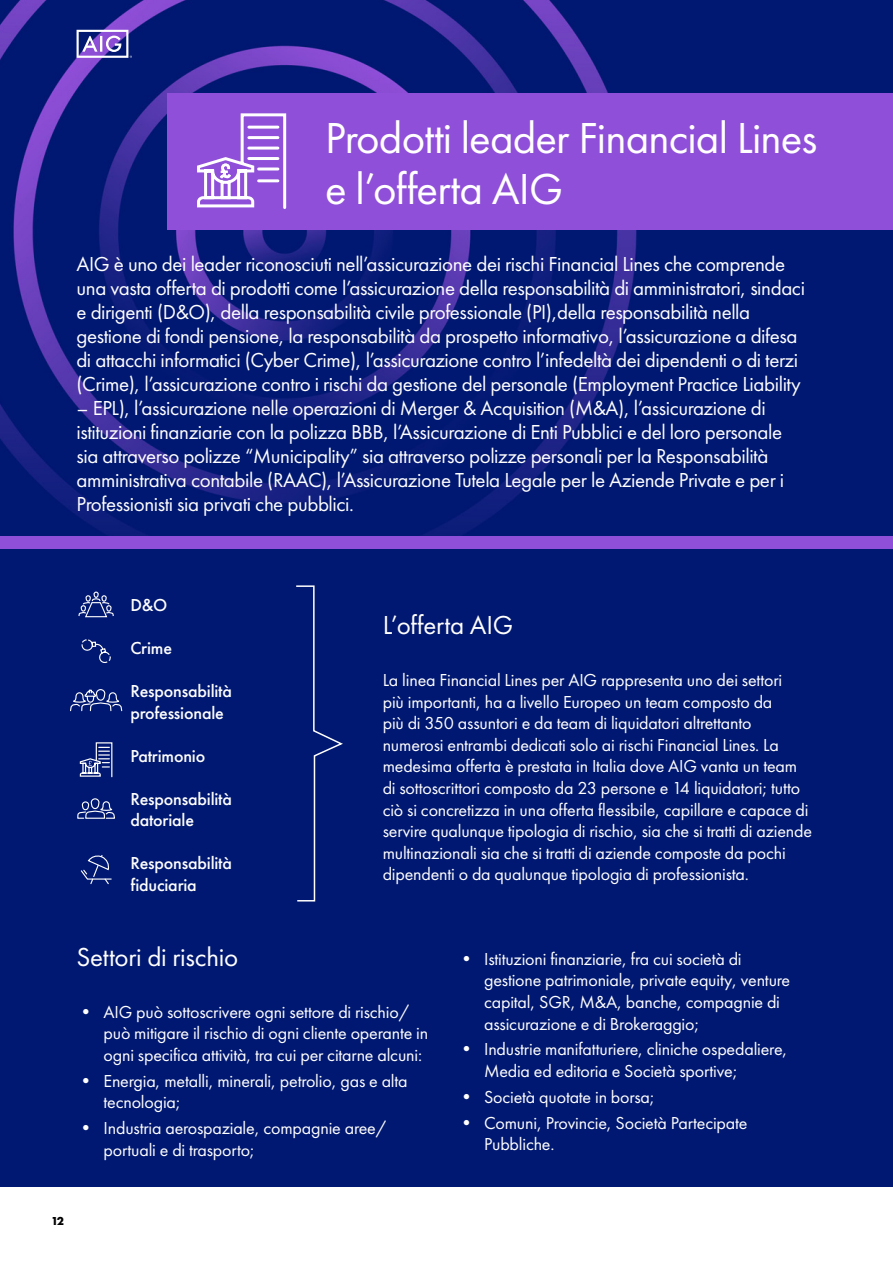
<style>
.page{position:relative;width:893px;height:1263px;background:#fff}
.page>*{position:absolute;margin:0;border:0;box-sizing:border-box;transform-origin:0 0}
.t1{font:45px/51px "Futura PT";letter-spacing:-.02em;color:#fff}
.t2{font:27px "Futura PT";letter-spacing:-.01em;color:#fff}
.t3{font:21px/24px "Futura PT";letter-spacing:-.02em;color:#fff}
.t4{font:18px/21.6px "Futura PT";letter-spacing:-.01em;color:#fff}
.t5{font:500 18px/21.6px "Futura PT";letter-spacing:-.01em;color:#fff}
.t6{font:700 12px "Futura PT";color:#000}
.s1{font-size:18.9px}
</style>
<div class="page">
<img style="left:0;top:0;width:893px;height:536px">
<div style="left:0;top:542px;width:893px;height:644px;background:#001871"></div>
<div style="left:0;top:536px;width:893px;height:13px;background:#8f4fd9"></div>
<svg style="left:77px;top:30px;width:55px;height:28px"></svg>
<svg style="left:296px;top:585px;width:47px;height:317px"></svg>
<svg style="left:78px;top:591px;width:36px;height:27px"></svg>
<svg style="left:81px;top:639px;width:30px;height:24px"></svg>
<svg style="left:70px;top:689px;width:53px;height:23px"></svg>
<svg style="left:79px;top:742px;width:34px;height:36px"></svg>
<svg style="left:77px;top:798px;width:38px;height:21px"></svg>
<svg style="left:80px;top:855px;width:32px;height:30px"></svg>
<div style="left:168px;top:94px;width:725px;height:136px;background:#8f4fd9"></div>
<svg style="left:197px;top:113px;width:90px;height:96px"></svg>
<h1 class="t1" style="left:325px;top:113px;width:493px">Prodotti leader Financial Lines e l’offerta AIG</h1>
<p class="t3" style="left:77px;top:252px;width:730px">AIG è uno dei leader riconosciuti nell’assicurazione dei rischi Financial Lines che comprende una vasta offerta di prodotti come l’assicurazione della responsabilità di amministratori, sindaci e dirigenti (D&amp;O), della responsabilità civile professionale (PI),della responsabilità nella gestione di fondi pensione, la responsabilità da prospetto informativo, l’assicurazione a difesa di attacchi informatici (Cyber Crime), l’assicurazione contro l’infedeltà dei dipendenti o di terzi (Crime), l’assicurazione contro i rischi da gestione del personale (Employment Practice Liability</p>
<p class="t3" style="left:77px;top:396px;width:709px">– EPL), l’assicurazione nelle operazioni di Merger &amp; Acquisition (M&amp;A), l’assicurazione di istituzioni finanziarie con la polizza BBB, l’Assicurazione di Enti Pubblici e del loro personale sia attraverso polizze “Municipality” sia attraverso polizze personali per la Responsabilità amministrativa contabile (RAAC), l’Assicurazione Tutela Legale per le Aziende Private e per i Professionisti sia privati che pubblici.</p>
<p class="t5" style="left:130px;top:595px;width:39px">D&amp;O</p>
<p class="t5" style="left:130px;top:637px;width:43px">Crime</p>
<p class="t5" style="left:130px;top:680px;width:103px">Responsabilità professionale</p>
<p class="t5" style="left:130px;top:745px;width:76px">Patrimonio</p>
<p class="t5" style="left:130px;top:788px;width:103px">Responsabilità datoriale</p>
<p class="t5" style="left:130px;top:852px;width:103px">Responsabilità fiduciaria</p>
<h2 class="t2" style="left:383px;top:609px;width:132px">L’offerta AIG</h2>
<p class="t4" style="left:383px;top:669px;width:431px">La linea Financial Lines per AIG rappresenta uno dei settori<br>più importanti, ha a livello Europeo un team composto da<br>più di 350 assuntori e da team di liquidatori altrettanto numerosi entrambi dedicati solo ai rischi Financial Lines. La medesima offerta è prestata in Italia dove AIG vanta un team di sottoscrittori composto da 23 persone e 14 liquidatori; tutto ciò si concretizza in una offerta flessibile, capillare e capace di servire qualunque tipologia di rischio, sia che si tratti di aziende multinazionali sia che si tratti di aziende composte da pochi dipendenti o da qualunque tipologia di professionista.</p>
<h2 class="t2" style="left:77px;top:941px;width:163px">Settori di rischio</h2>
<p class="t4" style="left:104px;top:1001px;width:326px;text-indent:-27px"><span class="s1">•</span> AIG può sottoscrivere ogni settore di rischio/ può mitigare il rischio di ogni cliente operante in ogni specifica attività, tra cui per citarne alcuni:</p>
<p class="t4" style="left:104px;top:1070px;width:306px;text-indent:-27px"><span class="s1">•</span> Energia, metalli, minerali, petrolio, gas e alta tecnologia;</p>
<p class="t4" style="left:104px;top:1117px;width:284px;text-indent:-27px"><span class="s1">•</span> Industria aerospaziale, compagnie aree/ portuali e di trasporto;</p>
<p class="t4" style="left:484px;top:948px;width:308px;text-indent:-27px"><span class="s1">•</span> Istituzioni finanziarie, fra cui società di gestione patrimoniale, private equity, venture capital, SGR, M&amp;A, banche, compagnie di assicurazione e di Brokeraggio;</p>
<p class="t4" style="left:484px;top:1038px;width:305px;text-indent:-27px"><span class="s1">•</span> Industrie manifatturiere, cliniche ospedaliere,<br>Media ed editoria e Società sportive;</p>
<p class="t4" style="left:457px;top:1086px;width:199px"><span class="s1">•</span> Società quotate in borsa;</p>
<p class="t4" style="left:484px;top:1112px;width:265px;text-indent:-27px"><span class="s1">•</span> Comuni, Provincie, Società Partecipate<br>Pubbliche.</p>
<p class="t6" style="left:51px;top:1213px;width:14px">12</p>
</div>
